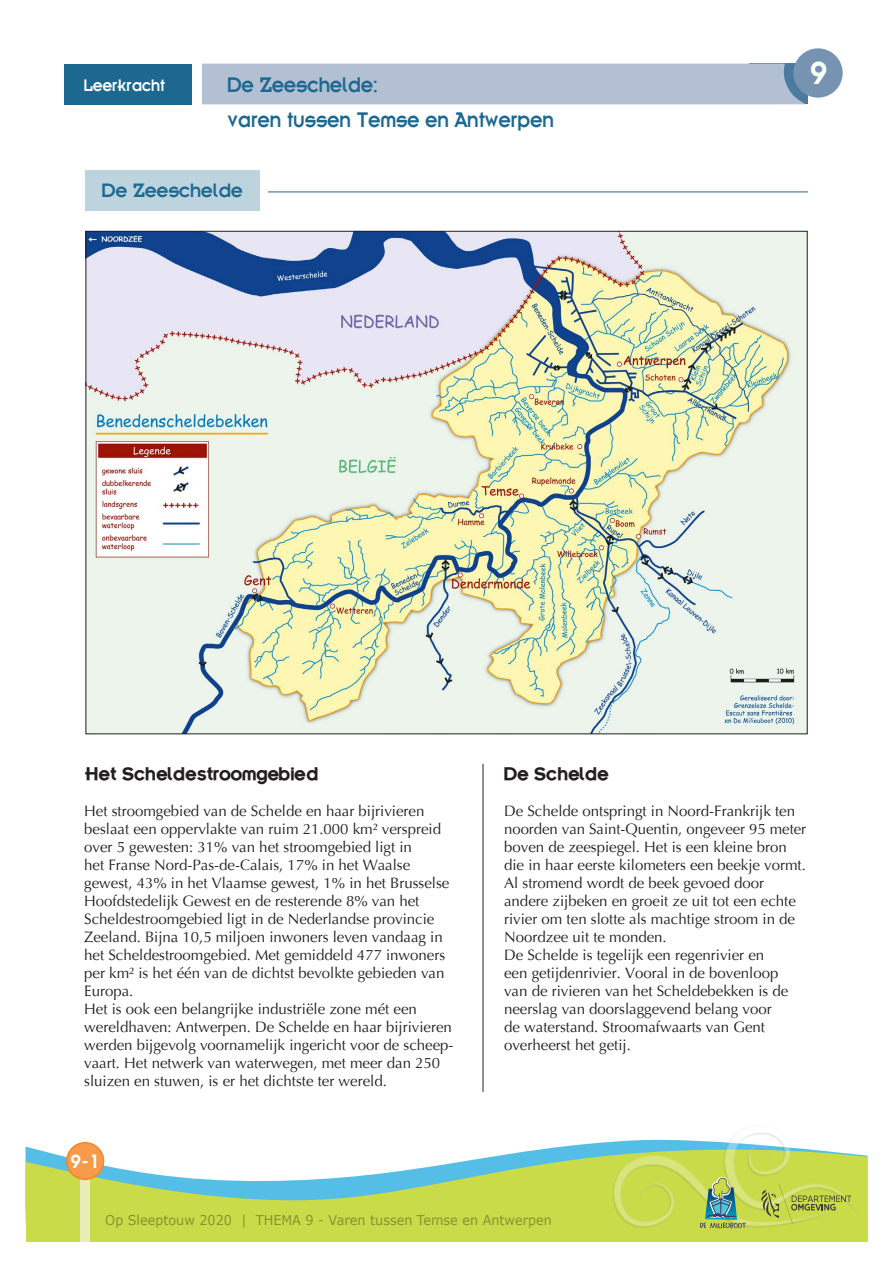
<style>
.page{position:relative;width:893px;height:1263px;background:#fff}
.page>*{position:absolute;margin:0;border:0;box-sizing:border-box;transform-origin:0 0}
.t1{font:600 30px "Trendex SSK";color:#fff}
.t2{font:22.8px "Kernel Alternate SSK";color:#1c6890;scale:.95 1}
.titel{font:21px "Kernel Alternate SSK";color:#1c6890}
.tekst_titel{font:700 19.5px "Kernel SSK";color:#231f20}
.t3{font:18px "Kernel Alternate SSK";color:#fff;scale:.95 1}
.t4{font:600 18px "Trendex SSK";color:#fff}
.tekst{font:15px/18px "Optima";color:#231f20}
.t5{font:13.5px "Verdana";color:#85942f;scale:.95 1}
</style>
<div class="page">
<svg style="left:26px;top:1143px;width:841px;height:74px"></svg>
<div style="left:26px;top:1217px;width:841px;height:25px;background:#c9db49"></div>
<img style="left:604px;top:1133px;width:257px;height:96px">
<div style="left:80px;top:1174px;width:10px;height:68px;background:#e6eeb7"></div>
<div style="left:67px;top:1143px;width:37px;height:36px;background:#f79b4a;border-radius:50%"></div>
<div style="left:66px;top:1142px;width:38px;height:38px;border:1px solid #f58522;border-radius:50%"></div>
<div style="left:64px;top:64px;width:127px;height:40px;background:#1c6890"></div>
<div style="left:202px;top:64px;width:604px;height:40px;background:#b3c0d3"></div>
<div style="left:793px;top:48px;width:50px;height:50px;background:#7693b1;border-radius:50%"></div>
<svg style="left:700px;top:1177px;width:46px;height:51px;background:#93b775"></svg>
<svg style="left:761px;top:1184px;width:90px;height:40px;background:#b9c84d"></svg>
<div style="left:85px;top:170px;width:174px;height:41px;background:#bdd4df"></div>
<hr style="left:268px;top:192px;width:540px;height:1px;background:#1c6890">
<img style="left:88px;top:233px;width:718px;height:499px">
<hr style="left:483px;top:764px;width:1px;height:328px;background:#231f20">
<p class="t3" style="left:84px;top:76px;width:86px">Leerkracht</p>
<p class="t2" style="left:227px;top:73px;width:160px">De Zeeschelde:</p>
<p class="t2" style="left:227px;top:108px;width:345px">varen tussen Temse en Antwerpen</p>
<p class="titel" style="left:102px;top:179px;width:142px">De Zeeschelde</p>
<p class="t1" style="left:810px;top:53px;width:19px">9</p>
<p class="tekst_titel" style="left:84px;top:763px;width:236px">Het Scheldestroomgebied</p>
<p class="tekst" style="left:84px;top:802px;width:367px">Het stroomgebied van de Schelde en haar bijrivieren beslaat een oppervlakte van ruim 21.000 km² verspreid over 5 gewesten: 31% van het stroomgebied ligt in<br>het Franse Nord-Pas-de-Calais, 17% in het Waalse gewest, 43% in het Vlaamse gewest, 1% in het Brusselse Hoofdstedelijk Gewest en de resterende 8% van het Scheldestroomgebied ligt in de Nederlandse provincie Zeeland. Bijna 10,5 miljoen inwoners leven vandaag in het Scheldestroomgebied. Met gemiddeld 477 inwoners per km² is het één van de dichtst bevolkte gebieden van Europa.</p>
<p class="tekst" style="left:84px;top:1000px;width:371px">Het is ook een belangrijke industriële zone mét een wereldhaven: Antwerpen. De Schelde en haar bijrivieren werden bijgevolg voornamelijk ingericht voor de scheep&shy;vaart. Het netwerk van waterwegen, met meer dan 250 sluizen en stuwen, is er het dichtste ter wereld.</p>
<p class="t4" style="left:71px;top:1150px;width:30px">9-1</p>
<p class="tekst_titel" style="left:504px;top:763px;width:106px">De Schelde</p>
<p class="tekst" style="left:504px;top:802px;width:304px">De Schelde ontspringt in Noord-Frankrijk ten noorden van Saint-Quentin, ongeveer 95 meter boven de zeespiegel. Het is een kleine bron die in haar eerste kilometers een beekje vormt.<br>Al stromend wordt de beek gevoed door andere zijbeken en groeit ze uit tot een echte rivier om ten slotte als machtige stroom in de Noordzee uit te monden.</p>
<p class="tekst" style="left:504px;top:946px;width:286px">De Schelde is tegelijk een regenrivier en een getijdenrivier. Vooral in de bovenloop van de rivieren van het Scheldebekken is de neerslag van doorslaggevend belang voor de waterstand. Stroomafwaarts van Gent overheerst het getij.</p>
<p class="t5" style="left:105px;top:1211px;width:472px">Op Sleeptouw 2020 | THEMA 9 - Varen tussen Temse en Antwerpen</p>
</div>
